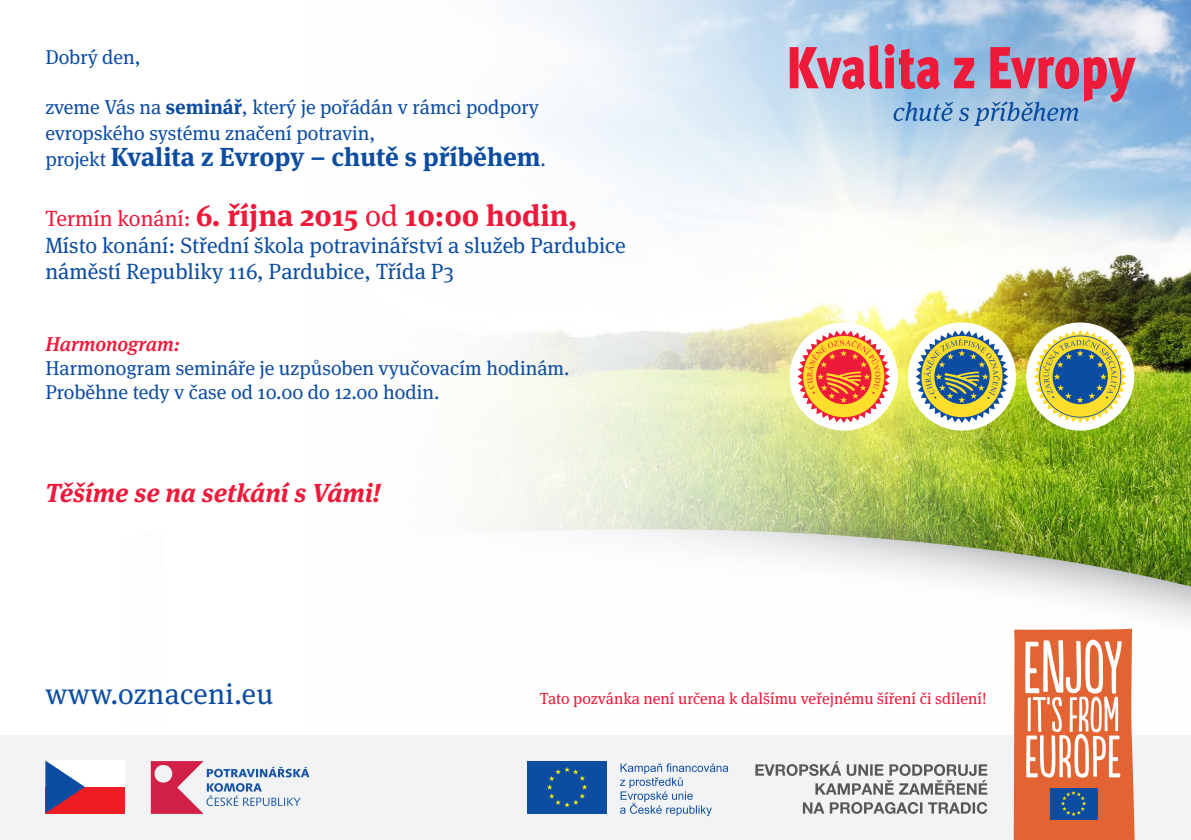
<style>
.page{position:relative;width:1191px;height:840px;background:#fff}
.page>*{position:absolute;margin:0;border:0;box-sizing:border-box;transform-origin:0 0}
.t1{font:700 30px "Meta Serif Pro";color:#ed1a3a}
.t2{font:29.4px "Meta Serif Pro";letter-spacing:.01em;color:#0d4da1}
.t3{font:700 26px "Meta Serif Pro";color:#0d4da1}
.t4{font:italic 700 26px "Meta Serif Pro";color:#ed1a3a}
.t5{font:22px/26.4px "Meta Serif Pro";color:#0d4da1}
.t6{font:20px/26px "Meta Serif Pro";color:#0d4da1}
.t7{font:italic 500 20px "Meta Serif Pro";color:#ed1a3a}
.t8{font:16px "Meta Serif Pro";color:#ed1a3a}
.s1{font-weight:700}
.s2{font-weight:400;font-size:20px}
.s3{font-weight:400;font-size:22px}
.s4{font-weight:400}
</style>
<div class="page">
<img style="left:1012px;top:0;width:179px;height:486px">
<svg style="left:1012px;top:506px;width:179px;height:116px"></svg>
<img style="left:862px;top:0;width:150px;height:587px">
<svg style="left:487px;top:0;width:375px;height:566px"></svg>
<div style="left:1026px;top:322px;width:108px;height:108px;background:#fff;border-radius:50%"></div>
<svg style="left:1033px;top:330px;width:93px;height:93px"></svg>
<div style="left:789px;top:322px;width:108px;height:108px;background:#fff;border-radius:50%"></div>
<svg style="left:797px;top:330px;width:93px;height:93px"></svg>
<div style="left:908px;top:322px;width:108px;height:108px;background:#fff;border-radius:50%"></div>
<svg style="left:915px;top:330px;width:93px;height:93px"></svg>
<svg style="left:789px;top:44px;width:346px;height:82px"></svg>
<div style="left:0;top:734px;width:1191px;height:105px;background:#f2f3f4"></div>
<svg style="left:151px;top:761px;width:158px;height:52px"></svg>
<svg style="left:1013px;top:628px;width:122px;height:211px"></svg>
<div style="left:45px;top:786px;width:79px;height:26px;background:#ee1d23"></div>
<div style="left:45px;top:760px;width:79px;height:26px;background:#fff"></div>
<svg style="left:45px;top:760px;width:40px;height:52px"></svg>
<div style="left:527px;top:760px;width:79px;height:53px;background:#0d4da1"></div>
<svg style="left:547px;top:767px;width:40px;height:39px"></svg>
<svg style="left:620px;top:763px;width:108px;height:52px"></svg>
<svg style="left:803px;top:802px;width:184px;height:11px"></svg>
<svg style="left:755px;top:761px;width:232px;height:33px"></svg>
<p class="t6" style="left:45px;top:43px;width:97px">Dobrý den,</p>
<p class="t6" style="left:45px;top:93px;width:495px">zveme Vás na <span class="s1">seminář</span>, který je pořádán v rámci podpory evropského systému značení potravin,</p>
<h3 class="t3" style="left:45px;top:136px;width:502px"><span class="s2">projekt</span> Kvalita z Evropy – chutě s příběhem<span class="s2">.</span></h3>
<h1 class="t1" style="left:45px;top:191px;width:533px"><span class="s3">Termín konání:</span> 6. října 2015 <span class="s4">od</span> 10:00 hodin,</h1>
<p class="t5" style="left:45px;top:230px;width:582px">Místo konání: Střední škola potravinářství a služeb Pardubice náměstí Republiky 116, Pardubice, Třída P3</p>
<p class="t7" style="left:45px;top:328px;width:136px">Harmonogram:</p>
<p class="t6" style="left:45px;top:355px;width:526px;line-height:24px">Harmonogram semináře je uzpůsoben vyučovacím hodinám.<br>Proběhne tedy v čase od 10.00 do 12.00 hodin.</p>
<h3 class="t4" style="left:45px;top:472px;width:337px">Těšíme se na setkání s Vámi!</h3>
<h2 class="t2" style="left:45px;top:672px;width:230px">www.oznaceni.eu</h2>
<p class="t8" style="left:540px;top:686px;width:448px">Tato pozvánka není určena k dalšímu veřejnému šíření či sdílení!</p>
</div>
